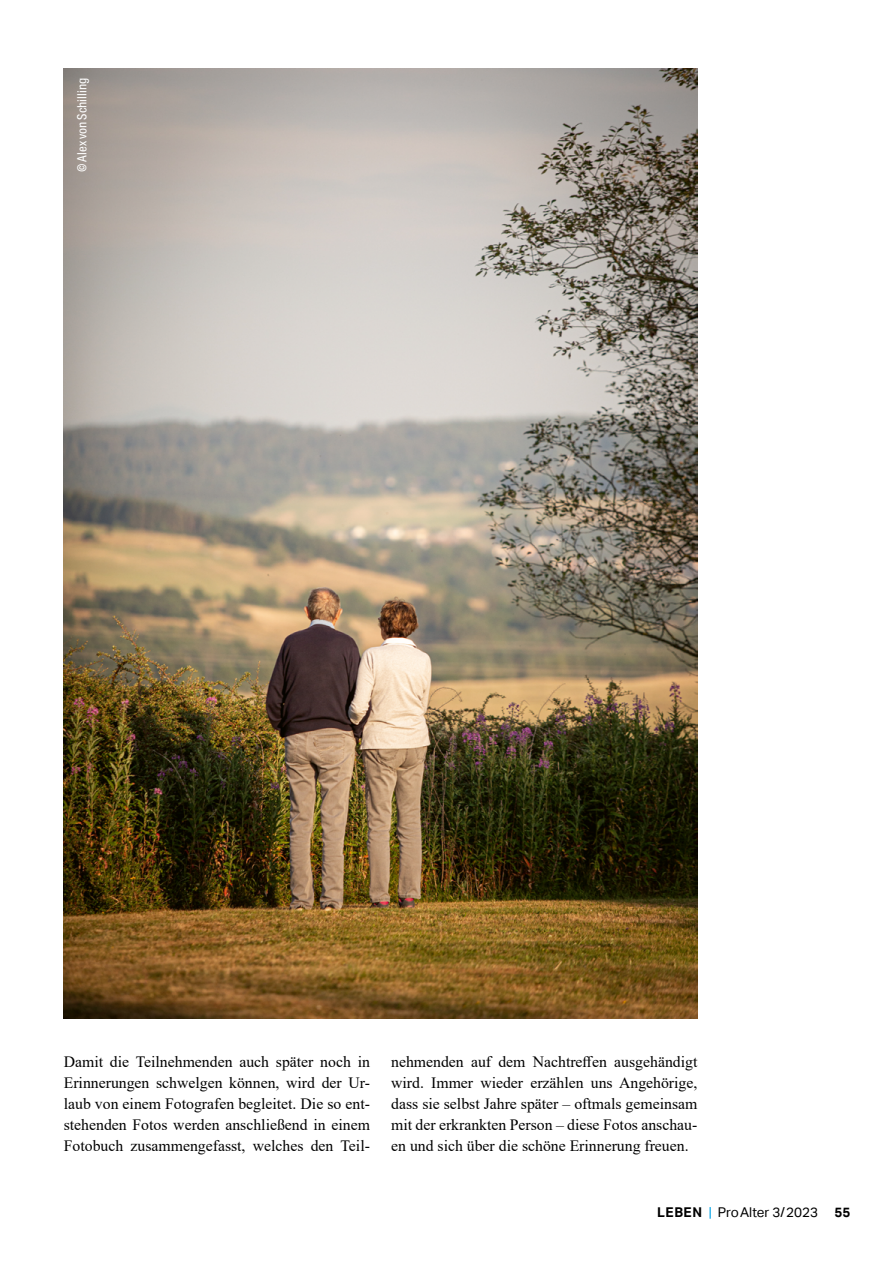
<style>
.page{position:relative;width:893px;height:1263px;background:#fff}
.page>*{position:absolute;margin:0;border:0;box-sizing:border-box;transform-origin:0 0}
.t1{font:15.75px/21px "Times New Roman";color:#000;text-align:justify}
.t2{font:13.5px "Aktiv Grotesk";color:#000}
.t3{font:12.75px "Aktiv Grotesk Cd";color:#fff}
.s1{font-weight:700}
.s2{color:#00a1e5}
</style>
<div class="page">
<img style="left:64px;top:68px;width:633px;height:950px">
<p class="t3" style="left:75px;top:172px;width:96px;rotate:-90deg">© Alex von Schilling</p>
<p class="t1" style="left:64px;top:1051px;width:308px">Damit die Teilnehmenden auch später noch in Erinnerungen schwelgen können, wird der Ur&shy;laub von einem Fotografen begleitet. Die so ent&shy;stehenden Fotos werden anschließend in einem Fotobuch zusammengefasst, welches den Teil-</p>
<p class="t1" style="left:391px;top:1051px;width:308px">nehmenden auf dem Nachtreffen ausgehändigt wird. Immer wieder erzählen uns Angehörige, dass sie selbst Jahre später – oftmals gemeinsam mit der erkrankten Person – diese Fotos anschau&shy;en und sich über die schöne Erinnerung freuen.</p>
<p class="t2" style="left:657px;top:1205px;width:195px"><span class="s1">LEBEN</span> <span class="s2">|</span> ProAlter 3/2023 <span class="s1">55</span></p>
</div>
